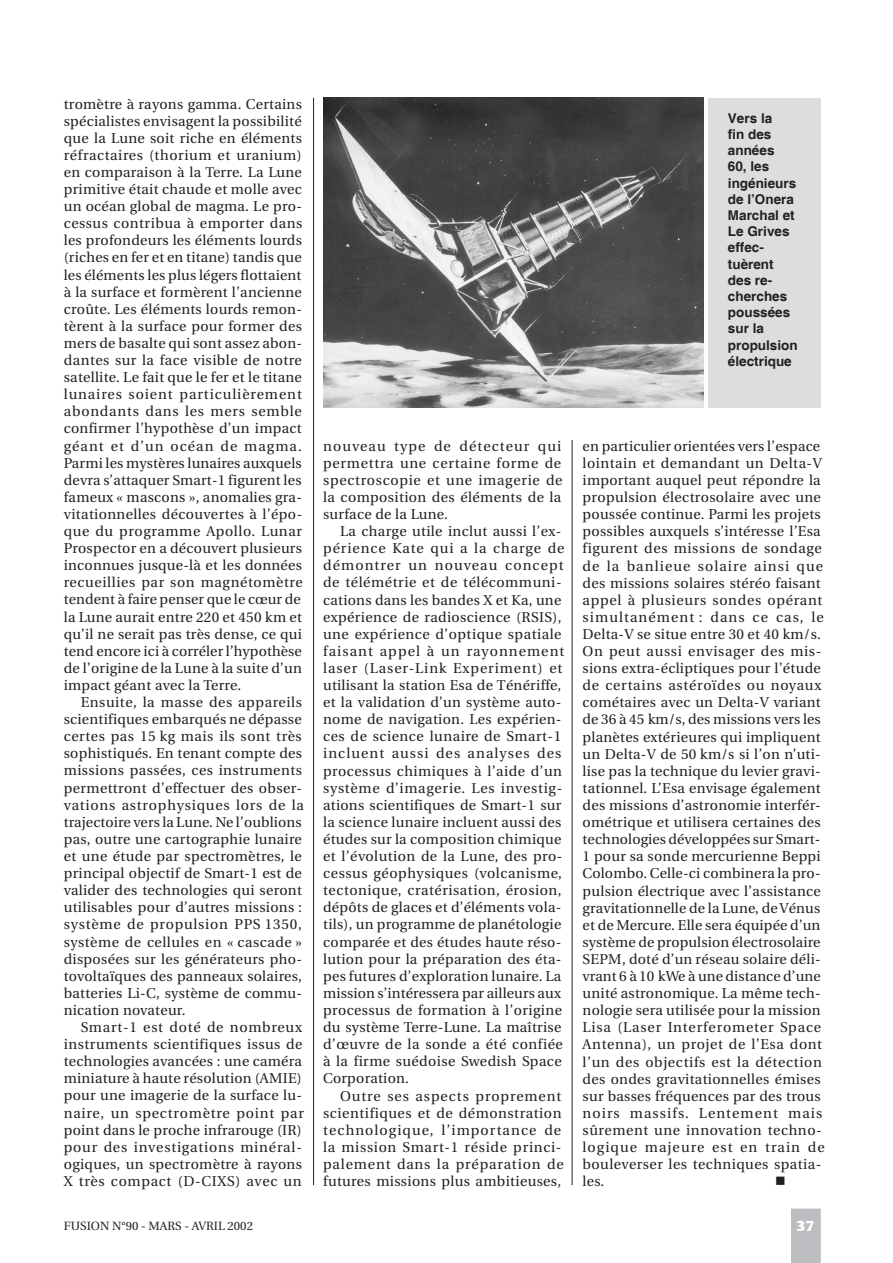
<style>
.page{position:relative;width:893px;height:1263px;background:#fff}
.page>*{position:absolute;margin:0;border:0;box-sizing:border-box;transform-origin:0 0}
.t1{font:15px "Clear Black DB Normal";color:#fff}
.t2{font:14.25px/17.1px "Utopia";letter-spacing:.02em;color:#231f20}
.t3{font:14.25px/17.1px "Utopia";letter-spacing:.05em;color:#231f20}
.t4{font:14.25px "Wingdings";color:#231f20}
.t5{font:700 13.5px/16.2px "Helvetica";color:#231f20}
.t6{font:12px "Utopia";color:#231f20}
</style>
<div class="page">
<hr style="left:313px;top:98px;width:1px;height:1087px;background:#231f20">
<hr style="left:572px;top:98px;width:1px;height:1087px;background:#231f20">
<div style="left:791px;top:1208px;width:30px;height:55px;background:#bcbdc0"></div>
<div style="left:553px;top:76px;width:64px;height:364px;background:#fff"></div>
<div style="left:708px;top:98px;width:113px;height:309px;background:#dcdddf"></div>
<img style="left:323px;top:98px;width:380px;height:309px">
<p class="t2" style="left:64px;top:95px;width:241px">tromètre à rayons gamma. Certains spécialistes envisagent la possibilité que la Lune soit riche en éléments réfractaires (thorium et uranium) en comparaison à la Terre. La Lune primitive était chaude et molle avec un océan global de magma. Le pro&shy;cessus contribua à emporter dans les profondeurs les éléments lourds (riches en fer et en titane) tandis que les éléments les plus légers flottaient à la surface et formèrent l’ancienne croûte. Les éléments lourds remon&shy;tèrent à la surface pour former des mers de basalte qui sont assez abon&shy;dantes sur la face visible de notre satellite. Le fait que le fer et le titane lunaires soient particulièrement abondants dans les mers semble confirmer l’hypothèse d’un impact géant et d’un océan de magma.<br>Parmi les mystères lunaires auxquels devra s’attaquer Smart-1 figurent les fameux « mascons », anomalies gra&shy;vitationnelles découvertes à l’épo&shy;que du programme Apollo. Lunar Prospector en a découvert plusieurs inconnues jusque-là et les données recueillies par son magnétomètre tendent à faire penser que le cœur de la Lune aurait entre 220 et 450 km et qu’il ne serait pas très dense, ce qui tend encore ici à corréler l’hypothèse de l’origine de la Lune à la suite d’un impact géant avec la Terre.</p>
<p class="t2" style="left:64px;top:694px;width:242px;text-indent:17px">Ensuite, la masse des appareils scientifiques embarqués ne dépasse certes pas 15 kg mais ils sont très sophistiqués. En tenant compte des missions passées, ces instruments permettront d’effectuer des obser&shy;vations astrophysiques lors de la trajectoire vers la Lune. Ne l’oublions pas, outre une cartographie lunaire et une étude par spectromètres, le principal objectif de Smart-1 est de valider des technologies qui seront utilisables pour d’autres missions : système de propulsion PPS 1350, système de cellules en « cascade » disposées sur les générateurs pho&shy;tovoltaïques des panneaux solaires, batteries Li-C, système de commu&shy;nication novateur.</p>
<p class="t2" style="left:64px;top:1019px;width:242px;text-indent:17px">Smart-1 est doté de nombreux instruments scientifiques issus de technologies avancées : une caméra miniature à haute résolution (AMIE) pour une imagerie de la surface lu&shy;naire, un spectromètre point par point dans le proche infrarouge (IR) pour des investigations minéral&shy;ogiques, un spectromètre à rayons X très compact (D-CIXS) avec un</p>
<p class="t5" style="left:728px;top:111px;width:71px">Vers la<br>fin des années<br>60, les ingénieurs de l’Onera<br>Marchal et<br>Le Grives effec&shy;tuèrent des re&shy;cherches poussées sur la propulsion électrique</p>
<p class="t2" style="left:323px;top:437px;width:241px;text-align:justify">nouveau type de détecteur qui permettra une certaine forme de spectroscopie et une imagerie de la composition des éléments de la surface de la Lune.</p>
<p class="t2" style="left:323px;top:523px;width:243px;text-indent:17px">La charge utile inclut aussi l’ex&shy;périence Kate qui a la charge de démontrer un nouveau concept de télémétrie et de télécommuni&shy;cations dans les bandes X et Ka, une expérience de radioscience (RSIS), une expérience d’optique spatiale faisant appel à un rayonnement laser (Laser-Link Experiment) et utilisant la station Esa de Ténériffe, et la validation d’un système auto&shy;nome de navigation. Les expérien&shy;ces de science lunaire de Smart-1 incluent aussi des analyses des processus chimiques à l’aide d’un système d’imagerie. Les investig&shy;ations scientifiques de Smart-1 sur la science lunaire incluent aussi des études sur la composition chimique et l’évolution de la Lune, des pro&shy;cessus géophysiques (volcanisme, tectonique, cratérisation, érosion, dépôts de glaces et d’éléments vola&shy;tils), un programme de planétologie comparée et des études haute réso&shy;lution pour la préparation des éta&shy;pes futures d’exploration lunaire. La mission s’intéressera par ailleurs aux processus de formation à l’origine du système Terre-Lune. La maîtrise d’œuvre de la sonde a été confiée à la firme suédoise Swedish Space Corporation.</p>
<p class="t3" style="left:323px;top:1087px;width:242px;text-indent:17px">Outre ses aspects proprement scientifiques et de démonstration technologique, l’importance de la mission Smart-1 réside princi&shy;palement dans la préparation de futures missions plus ambitieuses,</p>
<p class="t2" style="left:583px;top:438px;width:244px">en particulier orientées vers l’espace lointain et demandant un Delta-V important auquel peut répondre la propulsion électrosolaire avec une poussée continue. Parmi les projets possibles auxquels s’intéresse l’Esa figurent des missions de sondage de la banlieue solaire ainsi que des missions solaires stéréo faisant appel à plusieurs sondes opérant simultanément : dans ce cas, le Delta-V se situe entre 30 et 40 km/s.<br>On peut aussi envisager des mis&shy;sions extra-écliptiques pour l’étude de certains astéroïdes ou noyaux cométaires avec un Delta-V variant de 36 à 45 km/s, des missions vers les planètes extérieures qui impliquent un Delta-V de 50 km/s si l’on n’uti&shy;lise pas la technique du levier gravi&shy;tationnel. L’Esa envisage également des missions d’astronomie interfér&shy;ométrique et utilisera certaines des technologies développées sur Smart-1 pour sa sonde mercurienne Beppi Colombo. Celle-ci combinera la pro&shy;pulsion électrique avec l’assistance gravitationnelle de la Lune, de Vénus et de Mercure. Elle sera équipée d’un système de propulsion électrosolaire SEPM, doté d’un réseau solaire déli&shy;vrant 6 à 10 kWe à une distance d’une unité astronomique. La même tech&shy;nologie sera utilisée pour la mission Lisa (Laser Interferometer Space Antenna), un projet de l’Esa dont l’un des objectifs est la détection des ondes gravitationnelles émises sur basses fréquences par des trous noirs massifs. Lentement mais sûrement une innovation techno&shy;logique majeure est en train de bouleverser les techniques spatia&shy;les.</p>
<p class="t4" style="left:775px;top:1173px;width:12px">■</p>
<p class="t6" style="left:64px;top:1219px;width:191px">FUSION N°90 - MARS - AVRIL 2002</p>
<p class="t1" style="left:797px;top:1217px;width:19px">37</p>
</div>
